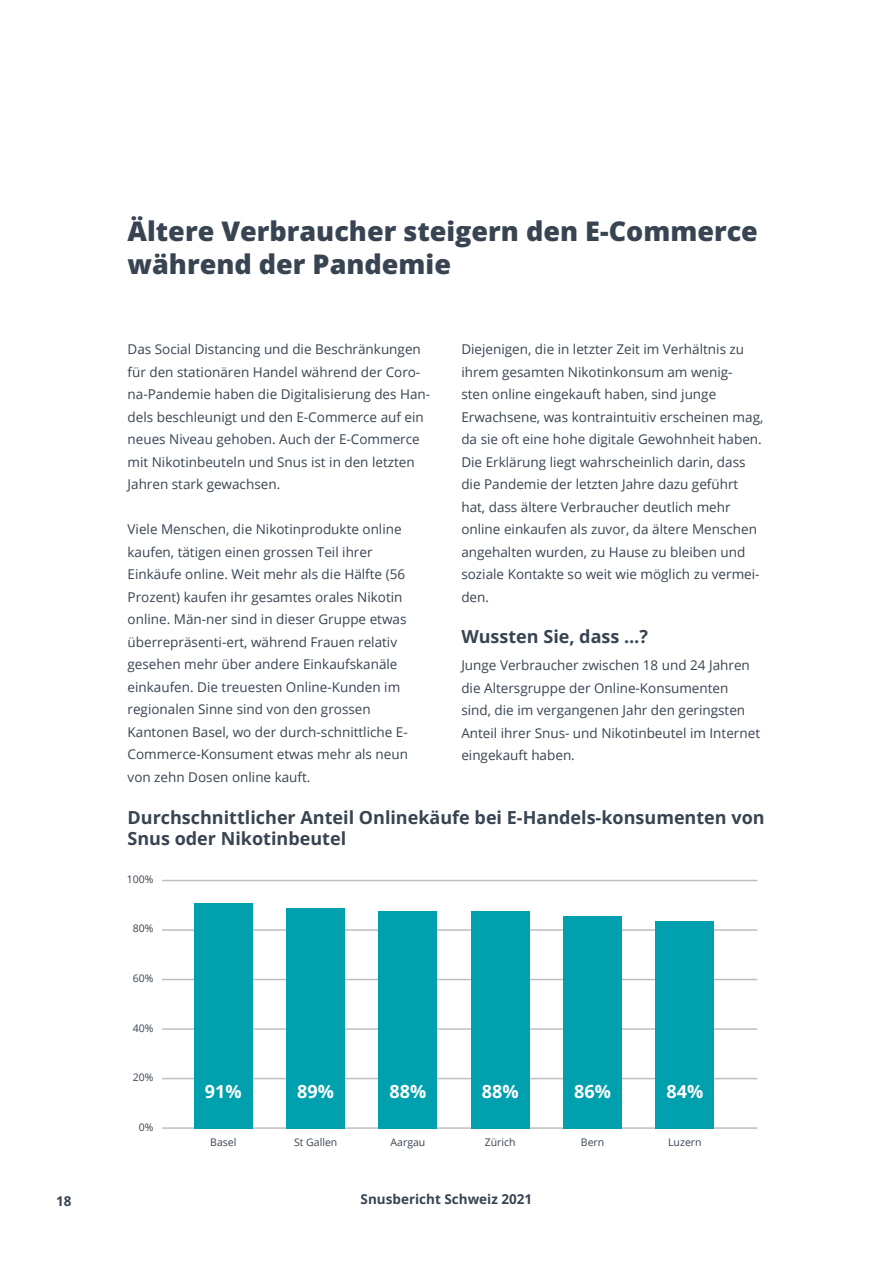
<style>
.page{position:relative;width:893px;height:1263px;background:#fff}
.page>*{position:absolute;margin:0;border:0;box-sizing:border-box;transform-origin:0 0}
.t1{font:800 27px/33px "Open Sans";color:#384451}
.t2{font:700 18px/21.6px "Open Sans";color:#384451}
.t3{font:700 18px "Open Sans";color:#fff}
.t4{font:13.5px/22.5px "Open Sans";color:#384451}
.t5{font:700 13.5px "Open Sans";color:#384451}
.t6{font:10.5px "Open Sans";color:#384451}
</style>
<div class="page">
<hr style="left:162px;top:929px;width:595px;height:2px;background:#bfbfbf">
<hr style="left:162px;top:880px;width:595px;height:1px;background:#bfbfbf">
<hr style="left:162px;top:979px;width:595px;height:1px;background:#bfbfbf">
<hr style="left:162px;top:1028px;width:595px;height:2px;background:#bfbfbf">
<hr style="left:162px;top:1078px;width:595px;height:1px;background:#bfbfbf">
<hr style="left:162px;top:1127px;width:595px;height:2px;background:#bfbfbf">
<div style="left:656px;top:921px;width:58px;height:208px;background:#00a0af"></div>
<div style="left:564px;top:916px;width:58px;height:213px;background:#00a0af"></div>
<div style="left:379px;top:911px;width:58px;height:218px;background:#00a0af"></div>
<div style="left:471px;top:911px;width:58px;height:218px;background:#00a0af"></div>
<div style="left:287px;top:909px;width:58px;height:220px;background:#00a0af"></div>
<div style="left:194px;top:904px;width:58px;height:225px;background:#00a0af"></div>
<h1 class="t1" style="left:128px;top:214px;width:632px">Ältere Verbraucher steigern den E-Commerce während der Pandemie</h1>
<p class="t4" style="left:128px;top:338px;width:304px">Das Social Distancing und die Beschränkungen für den stationären Handel während der Coro&shy;na-Pandemie haben die Digitalisierung des Han&shy;dels beschleunigt und den E-Commerce auf ein neues Niveau gehoben. Auch der E-Commerce mit Nikotinbeuteln und Snus ist in den letzten Jahren stark gewachsen.</p>
<p class="t4" style="left:128px;top:518px;width:282px">Viele Menschen, die Nikotinprodukte online kaufen, tätigen einen grossen Teil ihrer Einkäufe online. Weit mehr als die Hälfte (56<br>Prozent) kaufen ihr gesamtes orales Nikotin online. Män-ner sind in dieser Gruppe etwas überrepräsenti-ert, während Frauen relativ gesehen mehr über andere Einkaufskanäle einkaufen. Die treuesten Online-Kunden im regionalen Sinne sind von den grossen Kantonen Basel, wo der durch-schnittliche E-Commerce-Konsument etwas mehr als neun von zehn Dosen online kauft.</p>
<p class="t4" style="left:461px;top:338px;width:303px">Diejenigen, die in letzter Zeit im Verhältnis zu ihrem gesamten Nikotinkonsum am wenig-<br>sten online eingekauft haben, sind junge Erwachsene, was kontraintuitiv erscheinen mag, da sie oft eine hohe digitale Gewohnheit haben.<br>Die Erklärung liegt wahrscheinlich darin, dass die Pandemie der letzten Jahre dazu geführt hat, dass ältere Verbraucher deutlich mehr online einkaufen als zuvor, da ältere Menschen angehalten wurden, zu Hause zu bleiben und soziale Kontakte so weit wie möglich zu vermei&shy;den.</p>
<h2 class="t2" style="left:461px;top:626px;width:188px">Wussten Sie, dass …?</h2>
<p class="t4" style="left:461px;top:654px;width:300px">Junge Verbraucher zwischen 18 und 24 Jahren die Altersgruppe der Online-Konsumenten sind, die im vergangenen Jahr den geringsten Anteil ihrer Snus- und Nikotinbeutel im Internet eingekauft haben.</p>
<h2 class="t2" style="left:128px;top:806px;width:639px">Durchschnittlicher Anteil Onlinekäufe bei E-Handels-konsumenten von<br>Snus oder Nikotinbeutel</h2>
<p class="t6" style="left:127px;top:872px;width:28px">100%</p>
<p class="t6" style="left:133px;top:921px;width:22px">80%</p>
<p class="t6" style="left:133px;top:971px;width:22px">60%</p>
<p class="t6" style="left:133px;top:1021px;width:22px">40%</p>
<p class="t6" style="left:133px;top:1070px;width:22px">20%</p>
<p class="t6" style="left:139px;top:1120px;width:16px">0%</p>
<h2 class="t3" style="left:205px;top:1079px;width:38px">91%</h2>
<h2 class="t3" style="left:297px;top:1079px;width:38px">89%</h2>
<h2 class="t3" style="left:390px;top:1079px;width:38px">88%</h2>
<h2 class="t3" style="left:482px;top:1079px;width:38px">88%</h2>
<h2 class="t3" style="left:574px;top:1079px;width:38px">86%</h2>
<h2 class="t3" style="left:666px;top:1079px;width:38px">84%</h2>
<p class="t6" style="left:210px;top:1135px;width:28px">Basel</p>
<p class="t6" style="left:294px;top:1135px;width:45px">St Gallen</p>
<p class="t6" style="left:391px;top:1135px;width:36px">Aargau</p>
<p class="t6" style="left:485px;top:1135px;width:32px">Zürich</p>
<p class="t6" style="left:581px;top:1135px;width:25px">Bern</p>
<p class="t6" style="left:668px;top:1135px;width:35px">Luzern</p>
<p class="t5" style="left:56px;top:1192px;width:17px">18</p>
<p class="t5" style="left:361px;top:1190px;width:173px">Snusbericht Schweiz 2021</p>
</div>
